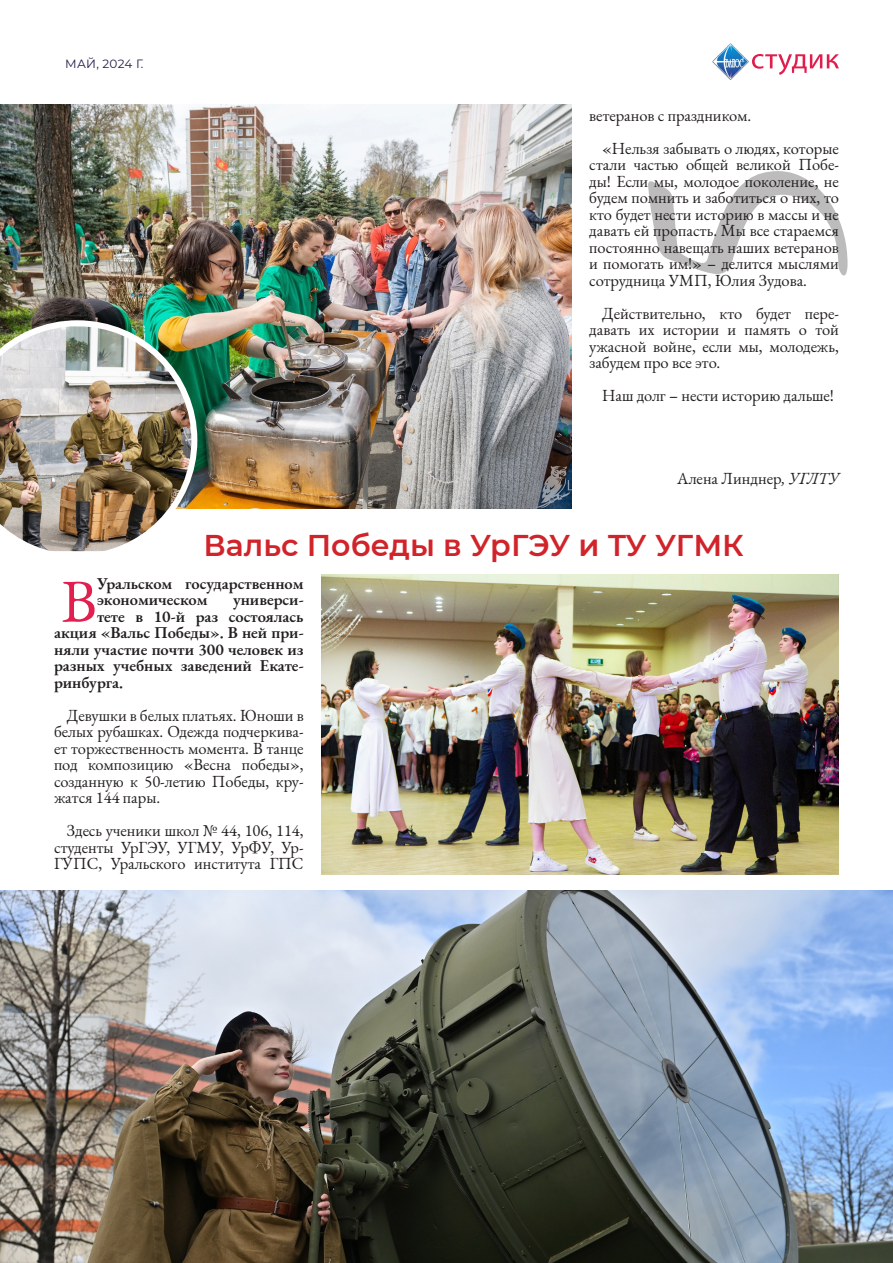
<style>
.page{position:relative;width:893px;height:1263px;background:#fff}
.page>*{position:absolute;margin:0;border:0;box-sizing:border-box;transform-origin:0 0}
.t1{font:300px "EB Garamond";color:#231f20}
.лид{font:60.75px "EB Garamond";color:#e21f4e}
.заг{font:600 30px "Montserrat";color:#d1232a}
.t2{font:16.5px/16.5px "EB Garamond";color:#231f20;text-align:justify}
.лид-2{font:600 16.5px/16.5px "EB Garamond";color:#231f20}
.t3{font:12px "Montserrat";letter-spacing:.02em;color:#221c48}
.s1{font-style:italic}
</style>
<div class="page">
<svg style="left:752px;top:54px;width:87px;height:21px"></svg>
<img style="left:712px;top:43px;width:37px;height:37px">
<img style="left:0;top:104px;width:571px;height:404px">
<img style="left:0;top:320px;width:197px;height:232px">
<img style="left:0;top:891px;width:893px;height:372px">
<img style="left:322px;top:574px;width:517px;height:300px">
<p class="t3" style="left:65px;top:56px;width:80px">МАЙ, 2024 Г.</p>
<p class="t2" style="left:589px;top:107px;width:164px">ветеранов с праздником.</p>
<p class="t2" style="left:589px;top:140px;width:251px;text-indent:13px">«Нельзя забывать о людях, которые стали частью общей великой Побе&shy;ды! Если мы, молодое поколение, не будем помнить и заботиться о них, то кто будет нести историю в массы и не давать ей пропасть. Мы все стараемся постоянно навещать наших ветеранов и помогать им!» – делится мыслями сотрудница УМП, Юлия Зудова.</p>
<p class="t2" style="left:589px;top:305px;width:251px;text-indent:13px">Действительно, кто будет пере&shy;давать их истории и память о той ужасной войне, если мы, молодежь, забудем про все это.</p>
<p class="t2" style="left:602px;top:388px;width:233px">Наш долг – нести историю дальше!</p>
<h1 class="t1" style="left:541px;top:297px;width:145px;rotate:-90deg">5</h1>
<p class="t2" style="left:677px;top:470px;width:163px">Алена Линднер<span class="s1">, УГЛТУ</span></p>
<p class="заг" style="left:204px;top:524px;width:542px">Вальс Победы в УрГЭУ и ТУ УГМК</p>
<p class="лид" style="left:61px;top:562px;width:37px">В</p>
<p class="лид-2" style="left:97px;top:575px;width:208px">Уральском государственном экономическом</p>
<p class="лид-2" style="left:233px;top:591px;width:72px">универси-</p>
<p class="лид-2" style="left:97px;top:608px;width:208px">тете в 10-й раз состоялась</p>
<p class="лид-2" style="left:54px;top:624px;width:251px">акция «Вальс Победы». В ней при-</p>
<p class="лид-2" style="left:54px;top:641px;width:251px">няли участие почти 300 человек из</p>
<p class="лид-2" style="left:54px;top:657px;width:251px">разных учебных заведений Екате-</p>
<p class="лид-2" style="left:54px;top:674px;width:71px">ринбурга.</p>
<p class="t2" style="left:54px;top:707px;width:251px;text-indent:13px">Девушки в белых платьях. Юноши в белых рубашках. Одежда подчеркива&shy;ет торжественность момента. В танце под композицию «Весна победы», созданную к 50-летию Победы, кру&shy;жатся 144 пары.</p>
<p class="t2" style="left:54px;top:822px;width:251px;text-indent:13px">Здесь ученики школ № 44, 106, 114, студенты УрГЭУ, УГМУ, УрФУ, Ур-ГУПС, Уральского института ГПС</p>
</div>
